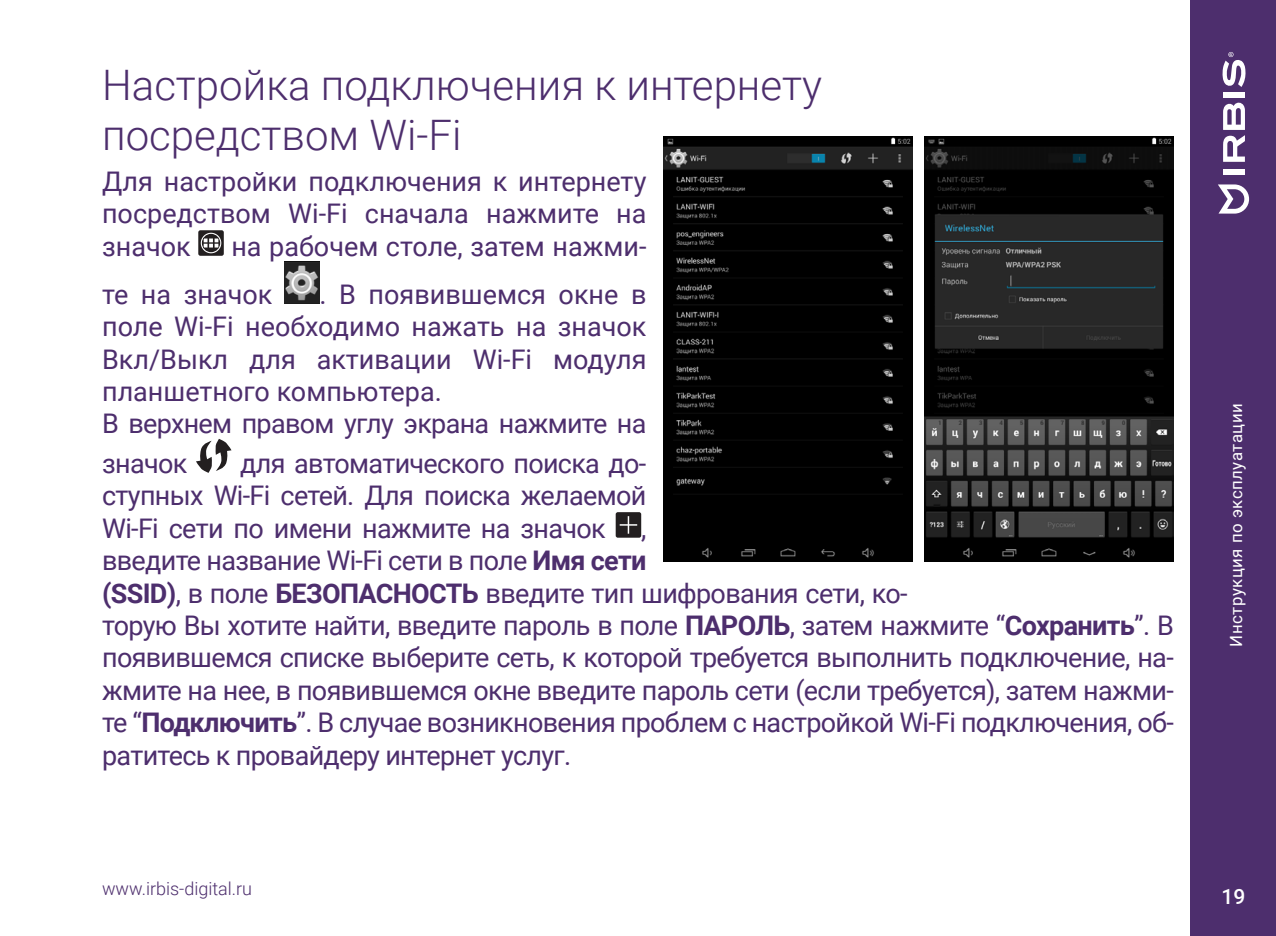
<style>
.page{position:relative;width:1276px;height:936px;background:#fff}
.page>*{position:absolute;margin:0;border:0;box-sizing:border-box;transform-origin:0 0}
.t1{font:300 42px/50.4px "Roboto";color:#4d2e6d}
.t2{font:27px/32.4px "Roboto";letter-spacing:-.025em;color:#4d2e6d;text-align:justify}
.t3{font:27px/32.4px "Roboto";color:#4d2e6d}
.t4{font:500 21px "Roboto";color:#fff}
.t5{font:300 18px "Roboto";color:#4d2e6d}
.t6{font:16.8px "Roboto";letter-spacing:.03em;color:#fff}
.s1{font-weight:700}
</style>
<div class="page">
<div style="left:1191px;top:0;width:85px;height:935px;background:#4d2e6d"></div>
<svg style="left:1218px;top:184px;width:31px;height:29px"></svg>
<svg style="left:1223px;top:102px;width:22px;height:60px"></svg>
<div style="left:1223px;top:169px;width:22px;height:5px;background:#fff"></div>
<div style="left:1223px;top:92px;width:22px;height:5px;background:#fff"></div>
<svg style="left:1222px;top:52px;width:24px;height:35px"></svg>
<div style="left:198px;top:230px;width:26px;height:26px;background:#231f20;border-radius:2px"></div>
<svg style="left:201px;top:233px;width:20px;height:20px"></svg>
<img style="left:285px;top:261px;width:34px;height:43px">
<svg style="left:196px;top:439px;width:35px;height:34px"></svg>
<div style="left:615px;top:512px;width:26px;height:25px;background:#231f20;border-radius:2px"></div>
<svg style="left:619px;top:516px;width:18px;height:17px"></svg>
<img style="left:663px;top:136px;width:249px;height:425px">
<img style="left:924px;top:136px;width:250px;height:425px">
<h1 class="t1" style="left:102px;top:58px;width:721px">Настройка подключения к интернету посредством Wi-Fi</h1>
<p class="t2" style="left:102px;top:164px;width:546px">Для настройки подключения к интернету посредством Wi-Fi сначала нажмите на значок</p>
<p class="t3" style="left:102px;top:221px;width:546px;line-height:48px;text-indent:129px">на рабочем столе, затем нажми&shy;те на значок</p>
<p class="t3" style="left:102px;top:277px;width:546px;text-indent:217px">. В появившемся окне в полe Wi-Fi необходимо нажать на значок<br>Вкл/Выкл для активации Wi-Fi модуля планшетного компьютера.<br>В верхнем правом углу экрана нажмите на</p>
<p class="t2" style="left:102px;top:446px;width:87px">значок</p>
<p class="t2" style="left:102px;top:446px;width:546px;text-indent:138px">для автоматического поиска до&shy;ступных Wi-Fi сетей. Для поиска желаемой Wi-Fi сети по имени нажмите на значок</p>
<p class="t2" style="left:102px;top:511px;width:1073px;text-align:left;text-indent:539px">,<br>введите название Wi-Fi сети в поле <span class="s1">Имя сети<br>(SSID)</span>, в поле <span class="s1">БЕЗОПАСНОСТЬ</span> введите тип шифрования сети, ко-<br>торую Вы хотите найти, введите пароль в поле <span class="s1">ПАРОЛЬ</span>, затем нажмите “<span class="s1">Сохранить</span>”. В появившемся списке выберите сеть, к которой требуется выполнить подключение, на&shy;жмите на нее, в появившемся окне введите пароль сети (если требуется), затем нажми&shy;те “<span class="s1">Подключить</span>”. В случае возникновения проблем с настройкой Wi-Fi подключения, об&shy;ратитесь к провайдеру интернет услуг.</p>
<p class="t5" style="left:102px;top:876px;width:152px">www.irbis-digital.ru</p>
<p class="t6" style="left:1224px;top:646px;width:245px;rotate:-90deg">Инструкция по эксплуатации</p>
<p class="t4" style="left:1221px;top:882px;width:25px">19</p>
</div>
